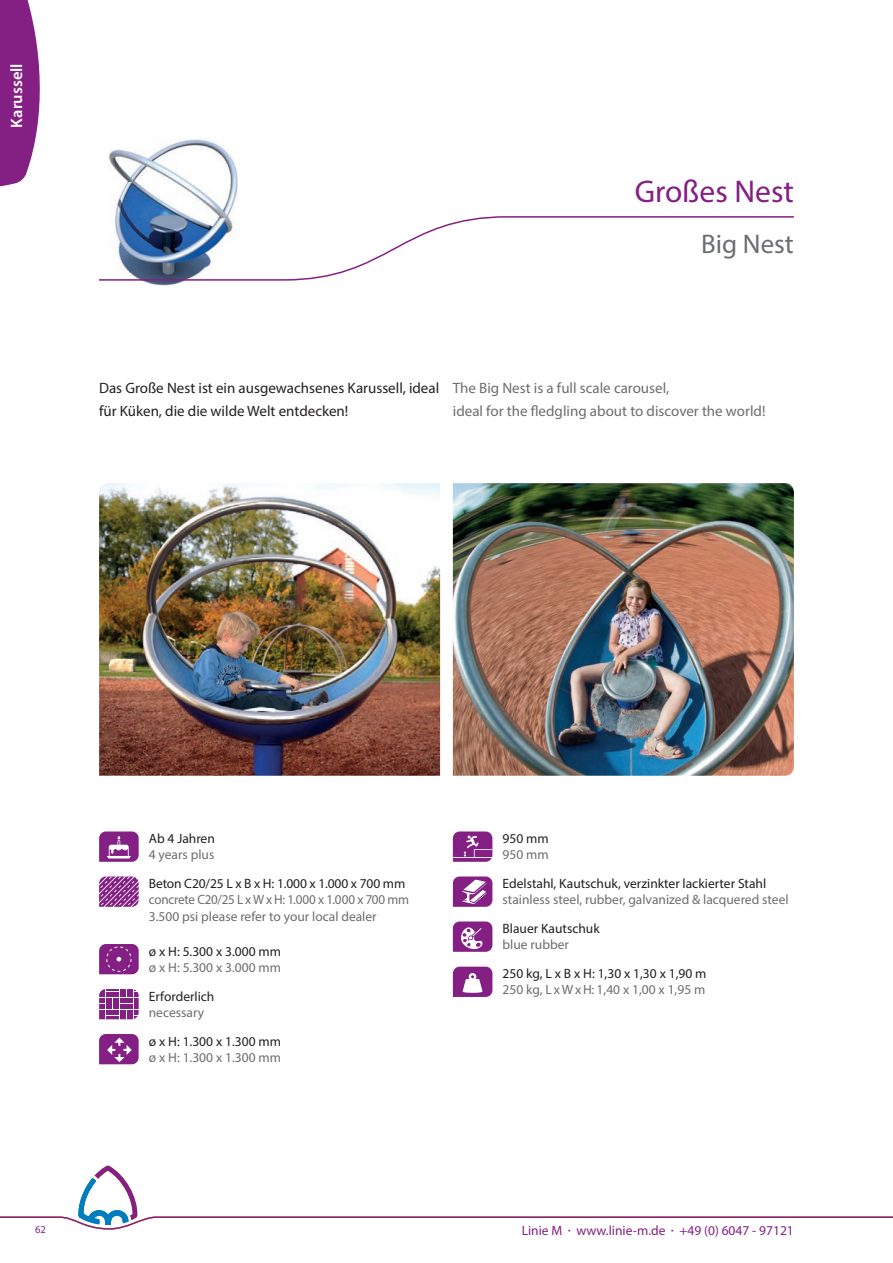
<style>
.page{position:relative;width:893px;height:1263px;background:#fff}
.page>*{position:absolute;margin:0;border:0;box-sizing:border-box;transform-origin:0 0}
.Head{font:31.5px "Myriad Pro";color:#841f83}
.Head__en{font:27px "Myriad Pro";color:#6c6d70}
.t1{font:600 16.5px "Myriad Pro";color:#fff}
.Text{font:15px/22.5px "Myriad Pro";color:#231f20}
.Text__en{font:15px "Myriad Pro";color:#6c6d70}
.Text_Tech{font:13.5px/16.2px "Myriad Pro";color:#6c6d70}
.Text_Tech-2{font:13.5px/16.2px "Myriad Pro";color:#231f20}
.t2{font:13.5px "Myriad Pro";color:#841f83}
.t3{font:10.5px "Myriad Pro";color:#841f83}
.s1{color:#231f20}
.s2{color:#6c6d70}
.s3{font-size:9px}
</style>
<div class="page">
<svg style="left:0;top:1165px;width:893px;height:65px"></svg>
<svg style="left:0;top:0;width:40px;height:187px;background:#953e94"></svg>
<img style="left:109px;top:139px;width:129px;height:147px">
<svg style="left:99px;top:215px;width:695px;height:66px"></svg>
<img style="left:99px;top:483px;width:341px;height:293px">
<img style="left:453px;top:483px;width:341px;height:293px">
<svg style="left:99px;top:989px;width:40px;height:30px"></svg>
<svg style="left:99px;top:831px;width:40px;height:31px"></svg>
<svg style="left:99px;top:876px;width:40px;height:31px"></svg>
<svg style="left:99px;top:944px;width:40px;height:30px"></svg>
<svg style="left:99px;top:1034px;width:40px;height:30px"></svg>
<svg style="left:453px;top:831px;width:39px;height:31px"></svg>
<svg style="left:453px;top:921px;width:39px;height:31px"></svg>
<svg style="left:453px;top:967px;width:39px;height:30px"></svg>
<svg style="left:453px;top:876px;width:39px;height:31px"></svg>
<p class="t1" style="left:6px;top:128px;width:66px;rotate:-90deg">Karussell</p>
<p class="Head" style="left:635px;top:172px;width:161px">Großes Nest</p>
<p class="Head__en" style="left:701px;top:227px;width:94px">Big Nest</p>
<p class="Text" style="left:99px;top:377px;width:342px">Das Große Nest ist ein ausgewachsenes Karussell, ideal für Küken, die die wilde Welt entdecken!</p>
<p class="Text__en" style="left:453px;top:379px;width:218px">The Big Nest is a full scale carousel,</p>
<p class="Text__en" style="left:453px;top:401px;width:314px">ideal for the fledgling about to discover the world!</p>
<p class="t3" style="left:35px;top:1222px;width:12px">62</p>
<p class="Text_Tech" style="left:149px;top:830px;width:68px"><span class="s1">Ab 4 Jahren<br></span>4 years plus</p>
<p class="Text_Tech" style="left:149px;top:875px;width:262px"><span class="s1">Beton C20/25 L x B x H: 1.000 x 1.000 x 700 mm </span>concrete C20/25 L x W x H: 1.000 x 1.000 x 700 mm<br>3.500 psi please refer to your local dealer</p>
<p class="Text_Tech-2" style="left:149px;top:943px;width:134px">ø x H: 5.300 x 3.000 mm <span class="s2">ø x H: 5.300 x 3.000 mm</span></p>
<p class="Text_Tech-2" style="left:149px;top:988px;width:67px">Erforderlich <span class="s2">necessary</span></p>
<p class="Text_Tech-2" style="left:149px;top:1033px;width:134px">ø x H: 1.300 x 1.300 mm <span class="s2">ø x H: 1.300 x 1.300 mm</span></p>
<p class="Text_Tech-2" style="left:503px;top:830px;width:48px">950 mm<br><span class="s2">950 mm</span></p>
<p class="Text_Tech" style="left:503px;top:875px;width:287px"><span class="s1">Edelstahl, Kautschuk, verzinkter lackierter Stahl </span>stainless steel, rubber, galvanized &amp; lacquered steel</p>
<p class="Text_Tech-2" style="left:503px;top:920px;width:99px">Blauer Kautschuk <span class="s2">blue rubber</span></p>
<p class="Text_Tech-2" style="left:503px;top:965px;width:205px">250 kg, L x B x H: 1,30 x 1,30 x 1,90 m<br><span class="s2">250 kg, L x W x H: 1,40 x 1,00 x 1,95 m</span></p>
<p class="t2" style="left:522px;top:1222px;width:274px">Linie M <span class="s3">•</span> www.linie-m.de <span class="s3">•</span> +49 (0) 6047 - 97121</p>
</div>
